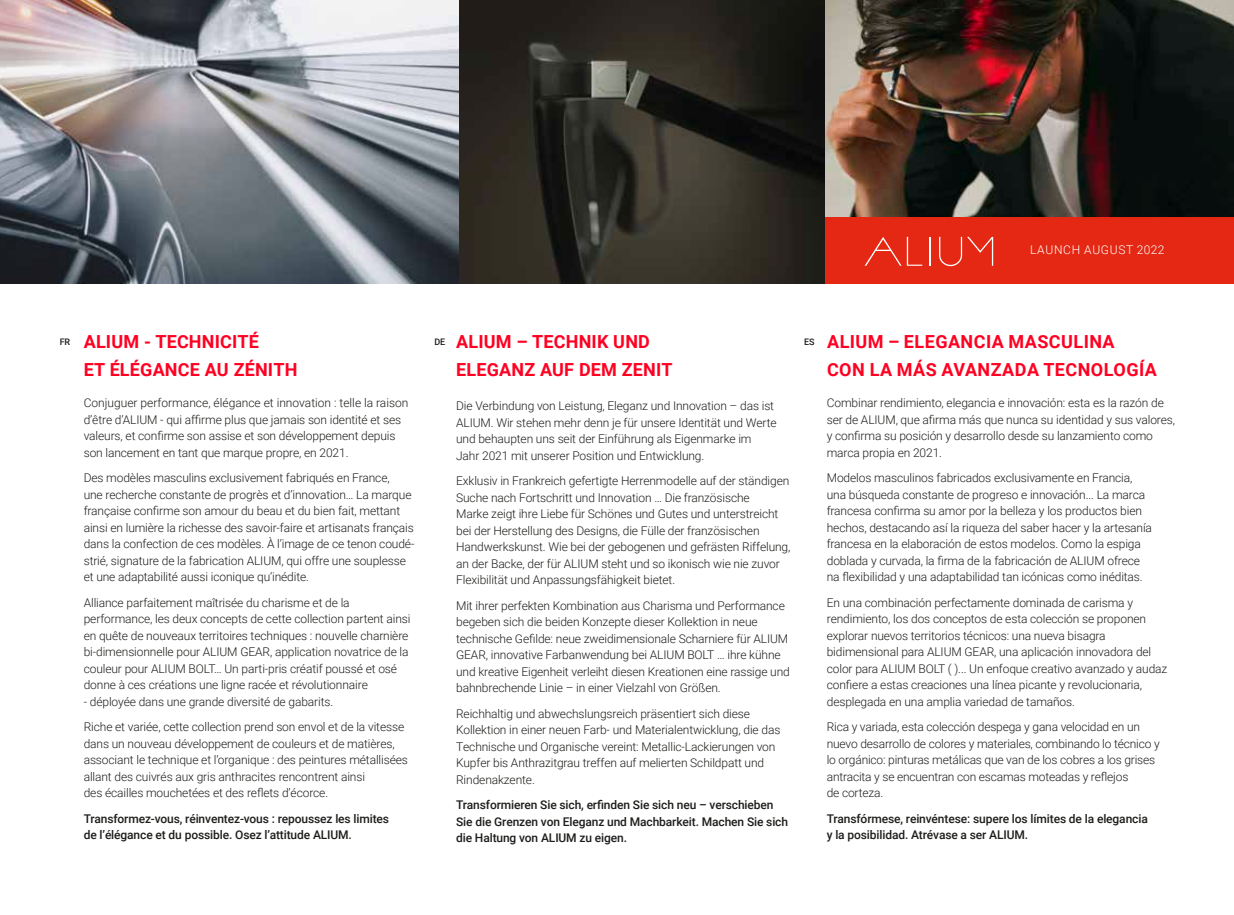
<style>
.page{position:relative;width:1234px;height:915px;background:#fff}
.page>*{position:absolute;margin:0;border:0;box-sizing:border-box;transform-origin:0 0}
.t1{font:700 18px/27px "Roboto";letter-spacing:.01em;color:#f02}
.t2{font:300 12px/16.5px "Roboto";letter-spacing:-.01em;color:#1d1d1b}
.t3{font:500 12px/16.5px "Roboto";letter-spacing:-.01em;color:#1d1d1b}
.t4{font:300 12px "Roboto";letter-spacing:.06em;color:#fff}
.t5{font:500 9px "Roboto";color:#1d1d1b}
</style>
<div class="page">
<div style="left:805px;top:207px;width:428px;height:77px;background:#e52813"></div>
<img style="left:824px;top:0;width:409px;height:216px">
<img style="left:0;top:0;width:459px;height:284px">
<svg style="left:864px;top:237px;width:58px;height:29px"></svg>
<svg style="left:929px;top:237px;width:1px;height:29px"></svg>
<svg style="left:939px;top:237px;width:53px;height:29px"></svg>
<svg style="left:459px;top:0;width:364px;height:284px;background:#2b2822"></svg>
<p class="t4" style="left:1029px;top:241px;width:136px">LAUNCH AUGUST 2022</p>
<h1 class="t1" style="left:84px;top:328px;width:215px">ALIUM - TECHNICITÉ<br>ET ÉLÉGANCE AU ZÉNITH</h1>
<p class="t2" style="left:84px;top:394px;width:326px">Conjuguer performance, élégance et innovation : telle la raison d’être d’ALIUM - qui affirme plus que jamais son identité et ses valeurs, et confirme son assise et son développement depuis son lancement en tant que marque propre, en 2021.</p>
<p class="t2" style="left:84px;top:469px;width:332px">Des modèles masculins exclusivement fabriqués en France,<br>une recherche constante de progrès et d’innovation… La marque française confirme son amour du beau et du bien fait, mettant ainsi en lumière la richesse des savoir-faire et artisanats français dans la confection de ces modèles. À l’image de ce tenon coudé&shy;strié, signature de la fabrication ALIUM, qui offre une souplesse et une adaptabilité aussi iconique qu’inédite.</p>
<p class="t2" style="left:84px;top:593px;width:328px">Alliance parfaitement maîtrisée du charisme et de la performance, les deux concepts de cette collection partent ainsi en quête de nouveaux territoires techniques : nouvelle charnière bi-dimensionnelle pour ALIUM GEAR, application novatrice de la couleur pour ALIUM BOLT… Un parti-pris créatif poussé et osé donne à ces créations une ligne racée et révolutionnaire</p>
<p class="t2" style="left:84px;top:688px;width:322px;line-height:25.5px">- déployée dans une grande diversité de gabarits.<br>Riche et variée, cette collection prend son envol et de la vitesse</p>
<p class="t2" style="left:84px;top:734px;width:325px">dans un nouveau développement de couleurs et de matières, associant le technique et l’organique : des peintures métallisées allant des cuivrés aux gris anthracites rencontrent ainsi<br>des écailles mouchetées et des reflets d’écorce.</p>
<p class="t3" style="left:84px;top:809px;width:307px">Transformez-vous, réinventez-vous : repoussez les limites de l’élégance et du possible. Osez l’attitude ALIUM.</p>
<h1 class="t1" style="left:456px;top:328px;width:218px">ALIUM – TECHNIK UND<br>ELEGANZ AUF DEM ZENIT</h1>
<p class="t2" style="left:456px;top:397px;width:322px">Die Verbindung von Leistung, Eleganz und Innovation – das ist ALIUM. Wir stehen mehr denn je für unsere Identität und Werte und behaupten uns seit der Einführung als Eigenmarke im Jahr 2021 mit unserer Position und Entwicklung.</p>
<p class="t2" style="left:456px;top:472px;width:336px">Exklusiv in Frankreich gefertigte Herrenmodelle auf der ständigen Suche nach Fortschritt und Innovation … Die französische<br>Marke zeigt ihre Liebe für Schönes und Gutes und unterstreicht bei der Herstellung des Designs, die Fülle der französischen Handwerkskunst. Wie bei der gebogenen und gefrästen Riffelung, an der Backe, der für ALIUM steht und so ikonisch wie nie zuvor Flexibilität und Anpassungsfähigkeit bietet.</p>
<p class="t2" style="left:456px;top:596px;width:335px">Mit ihrer perfekten Kombination aus Charisma und Performance begeben sich die beiden Konzepte dieser Kollektion in neue technische Gefilde: neue zweidimensionale Scharniere für ALIUM GEAR, innovative Farbanwendung bei ALIUM BOLT … ihre kühne und kreative Eigenheit verleiht diesen Kreationen eine rassige und bahnbrechende Linie – in einer Vielzahl von Größen.</p>
<p class="t2" style="left:456px;top:704px;width:326px">Reichhaltig und abwechslungsreich präsentiert sich diese Kollektion in einer neuen Farb- und Materialentwicklung, die das Technische und Organische vereint: Metallic-Lackierungen von Kupfer bis Anthrazitgrau treffen auf melierten Schildpatt und Rindenakzente.</p>
<p class="t3" style="left:456px;top:796px;width:333px">Transformieren Sie sich, erfinden Sie sich neu – verschieben<br>Sie die Grenzen von Eleganz und Machbarkeit. Machen Sie sich die Haltung von ALIUM zu eigen.</p>
<p class="t5" style="left:60px;top:335px;width:12px">FR</p>
<p class="t5" style="left:434px;top:335px;width:12px">DE</p>
<p class="t5" style="left:804px;top:335px;width:12px">ES</p>
<h1 class="t1" style="left:826px;top:328px;width:331px">ALIUM – ELEGANCIA MASCULINA<br>CON LA MÁS AVANZADA TECNOLOGÍA</h1>
<p class="t2" style="left:826px;top:394px;width:350px">Combinar rendimiento, elegancia e innovación: esta es la razón de ser de ALIUM, que afirma más que nunca su identidad y sus valores, y confirma su posición y desarrollo desde su lanzamiento como marca propia en 2021.</p>
<p class="t2" style="left:826px;top:469px;width:327px">Modelos masculinos fabricados exclusivamente en Francia, una búsqueda constante de progreso e innovación... La marca francesa confirma su amor por la belleza y los productos bien hechos, destacando así la riqueza del saber hacer y la artesanía francesa en la elaboración de estos modelos. Como la espiga doblada y curvada, la firma de la fabricación de ALIUM ofrece na flexibilidad y una adaptabilidad tan icónicas como inéditas.</p>
<p class="t2" style="left:826px;top:593px;width:342px">En una combinación perfectamente dominada de carisma y rendimiento, los dos conceptos de esta colección se proponen explorar nuevos territorios técnicos: una nueva bisagra bidimensional para ALIUM GEAR, una aplicación innovadora del color para ALIUM BOLT ( )... Un enfoque creativo avanzado y audaz confiere a estas creaciones una línea picante y revolucionaria, desplegada en una amplia variedad de tamaños.</p>
<p class="t2" style="left:826px;top:718px;width:334px">Rica y variada, esta colección despega y gana velocidad en un nuevo desarrollo de colores y materiales, combinando lo técnico y lo orgánico: pinturas metálicas que van de los cobres a los grises antracita y se encuentran con escamas moteadas y reflejos<br>de corteza.</p>
<p class="t3" style="left:826px;top:809px;width:322px">Transfórmese, reinvéntese: supere los límites de la elegancia y la posibilidad. Atrévase a ser ALIUM.</p>
</div>
